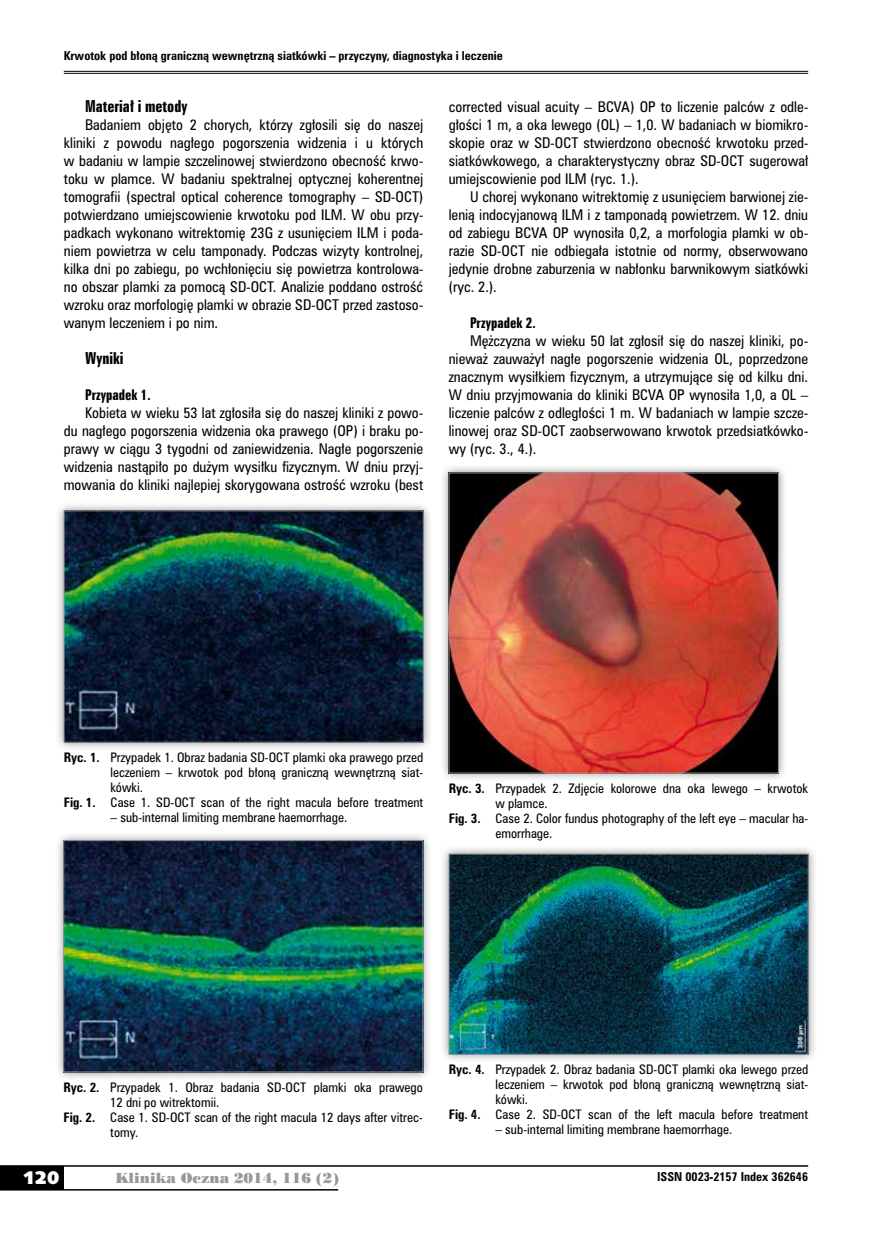
<style>
.page{position:relative;width:872px;height:1234px;background:#fff}
.page>*{position:absolute;margin:0;border:0;box-sizing:border-box;transform-origin:0 0}
.t1{font:18px "Humanst 531 U Blk PL";color:#fff}
.t2{font:15px "Zurich Bd X Cn PL";color:#000}
.t3{font:13.5px/18px "Zurich Cn PL";color:#000;text-align:justify}
.t4{font:13.5px "Poster Bodoni PL";color:#98989c}
.t5{font:13.5px "Zurich Bd X Cn PL";color:#000}
.t6{font:12px "Zurich Cn PL";color:#000}
.t7{font:700 11.25px "Zurich Cn PL";color:#000}
.s1{font-weight:700}
</style>
<div class="page">
<div style="left:0;top:1165px;width:64px;height:24px;background:#000"></div>
<hr style="left:0;top:1164px;width:808px;height:2px;background:#000">
<hr style="left:0;top:1188px;width:338px;height:2px;background:#000">
<hr style="left:64px;top:71px;width:744px;height:1px;background:#000">
<hr style="left:64px;top:73px;width:744px;height:1px;background:#000">
<div style="left:55px;top:501px;width:377px;height:250px;background:#000;opacity:.45"></div>
<img style="left:66px;top:512px;width:355px;height:228px">
<div style="left:64px;top:510px;width:359px;height:232px;border:1px solid #98989c"></div>
<div style="left:54px;top:831px;width:378px;height:249px;background:#000;opacity:.45"></div>
<img style="left:65px;top:842px;width:356px;height:227px">
<div style="left:63px;top:840px;width:360px;height:231px;border:1px solid #98989c"></div>
<div style="left:440px;top:463px;width:347px;height:319px;background:#000;opacity:.45"></div>
<img style="left:451px;top:474px;width:325px;height:297px">
<div style="left:440px;top:844px;width:377px;height:219px;background:#000;opacity:.45"></div>
<img style="left:451px;top:855px;width:355px;height:197px">
<div style="left:449px;top:853px;width:359px;height:201px;border:1px solid #98989c"></div>
<p class="t7" style="left:64px;top:48px;width:440px">Krwotok pod błoną graniczną wewnętrzną siatkówki – przyczyny, diagnostyka i leczenie</p>
<p class="t2" style="left:85px;top:96px;width:104px">Materiał i metody</p>
<p class="t3" style="left:64px;top:115px;width:361px;text-indent:21px">Badaniem objęto 2 chorych, którzy zgłosili się do naszej kliniki z powodu nagłego pogorszenia widzenia i u których w badaniu w lampie szczelinowej stwierdzono obecność krwo&shy;toku w plamce. W badaniu spektralnej optycznej koherentnej tomografii (spectral optical coherence tomography – SD-OCT) potwierdzano umiejscowienie krwotoku pod ILM. W obu przy&shy;padkach wykonano witrektomię 23G z usunięciem ILM i poda&shy;niem powietrza w celu tamponady. Podczas wizyty kontrolnej, kilka dni po zabiegu, po wchłonięciu się powietrza kontrolowa&shy;no obszar plamki za pomocą SD-OCT. Analizie poddano ostrość wzroku oraz morfologię plamki w obrazie SD-OCT przed zastoso&shy;wanym leczeniem i po nim.</p>
<p class="t2" style="left:85px;top:348px;width:40px">Wyniki</p>
<p class="t5" style="left:85px;top:386px;width:67px">Przypadek 1.</p>
<p class="t3" style="left:64px;top:403px;width:361px;text-indent:21px">Kobieta w wieku 53 lat zgłosiła się do naszej kliniki z powo&shy;du nagłego pogorszenia widzenia oka prawego (OP) i braku po&shy;prawy w ciągu 3 tygodni od zaniewidzenia. Nagłe pogorszenie widzenia nastąpiło po dużym wysiłku fizycznym. W dniu przyj&shy;mowania do kliniki najlepiej skorygowana ostrość wzroku (best</p>
<p class="t3" style="left:449px;top:97px;width:361px">corrected visual acuity – BCVA) OP to liczenie palców z odle&shy;głości 1 m, a oka lewego (OL) – 1,0. W badaniach w biomikro&shy;skopie oraz w SD-OCT stwierdzono obecność krwotoku przed&shy;siatkówkowego, a charakterystyczny obraz SD-OCT sugerował umiejscowienie pod ILM (ryc. 1.).</p>
<p class="t3" style="left:449px;top:187px;width:361px;text-indent:21px">U chorej wykonano witrektomię z usunięciem barwionej zie&shy;lenią indocyjanową ILM i z tamponadą powietrzem. W 12. dniu od zabiegu BCVA OP wynosiła 0,2, a morfologia plamki w ob&shy;razie SD-OCT nie odbiegała istotnie od normy, obserwowano jedynie drobne zaburzenia w nabłonku barwnikowym siatkówki (ryc. 2.).</p>
<p class="t5" style="left:470px;top:313px;width:67px">Przypadek 2.</p>
<p class="t3" style="left:449px;top:331px;width:361px;text-indent:21px">Mężczyzna w wieku 50 lat zgłosił się do naszej kliniki, po&shy;nieważ zauważył nagłe pogorszenie widzenia OL, poprzedzone znacznym wysiłkiem fizycznym, a utrzymujące się od kilku dni.<br>W dniu przyjmowania do kliniki BCVA OP wynosiła 1,0, a OL – liczenie palców z odległości 1 m. W badaniach w lampie szcze&shy;linowej oraz SD-OCT zaobserwowano krwotok przedsiatkówko&shy;wy (ryc. 3., 4.).</p>
<p class="t6" style="left:64px;top:749px;width:361px"><span class="s1">Ryc. 1.</span> Przypadek 1. Obraz badania SD-OCT plamki oka prawego przed</p>
<p class="t6" style="left:111px;top:764px;width:314px">leczeniem – krwotok pod błoną graniczną wewnętrzną siat-</p>
<p class="t6" style="left:111px;top:779px;width:34px">kówki.</p>
<p class="t6" style="left:64px;top:794px;width:361px"><span class="s1">Fig. 1.</span> Case 1. SD-OCT scan of the right macula before treatment</p>
<p class="t6" style="left:111px;top:809px;width:238px">– sub-internal limiting membrane haemorrhage.</p>
<p class="t6" style="left:449px;top:780px;width:361px"><span class="s1">Ryc. 3.</span> Przypadek 2. Zdjęcie kolorowe dna oka lewego – krwotok</p>
<p class="t6" style="left:495px;top:795px;width:54px">w plamce.</p>
<p class="t6" style="left:449px;top:810px;width:361px"><span class="s1">Fig. 3.</span> Case 2. Color fundus photography of the left eye – macular ha-</p>
<p class="t6" style="left:495px;top:825px;width:58px">emorrhage.</p>
<p class="t6" style="left:63px;top:1079px;width:361px"><span class="s1">Ryc. 2.</span> Przypadek 1. Obraz badania SD-OCT plamki oka prawego</p>
<p class="t6" style="left:110px;top:1094px;width:111px">12 dni po witrektomii.</p>
<p class="t6" style="left:63px;top:1109px;width:361px"><span class="s1">Fig. 2.</span> Case 1. SD-OCT scan of the right macula 12 days after vitrec-</p>
<p class="t6" style="left:110px;top:1124px;width:30px">tomy.</p>
<p class="t6" style="left:449px;top:1061px;width:361px"><span class="s1">Ryc. 4.</span> Przypadek 2. Obraz badania SD-OCT plamki oka lewego przed</p>
<p class="t6" style="left:495px;top:1076px;width:314px">leczeniem – krwotok pod błoną graniczną wewnętrzną siat-</p>
<p class="t6" style="left:495px;top:1091px;width:34px">kówki.</p>
<p class="t6" style="left:449px;top:1106px;width:361px"><span class="s1">Fig. 4.</span> Case 2. SD-OCT scan of the left macula before treatment</p>
<p class="t6" style="left:495px;top:1121px;width:238px">– sub-internal limiting membrane haemorrhage.</p>
<h1 class="t1" style="left:23px;top:1165px;width:38px">120</h1>
<p class="t4" style="left:115px;top:1168px;width:225px">Klinika Oczna 2014, 116 (2)</p>
<p class="t7" style="left:657px;top:1168px;width:152px">ISSN 0023-2157 Index 362646</p>
</div>
